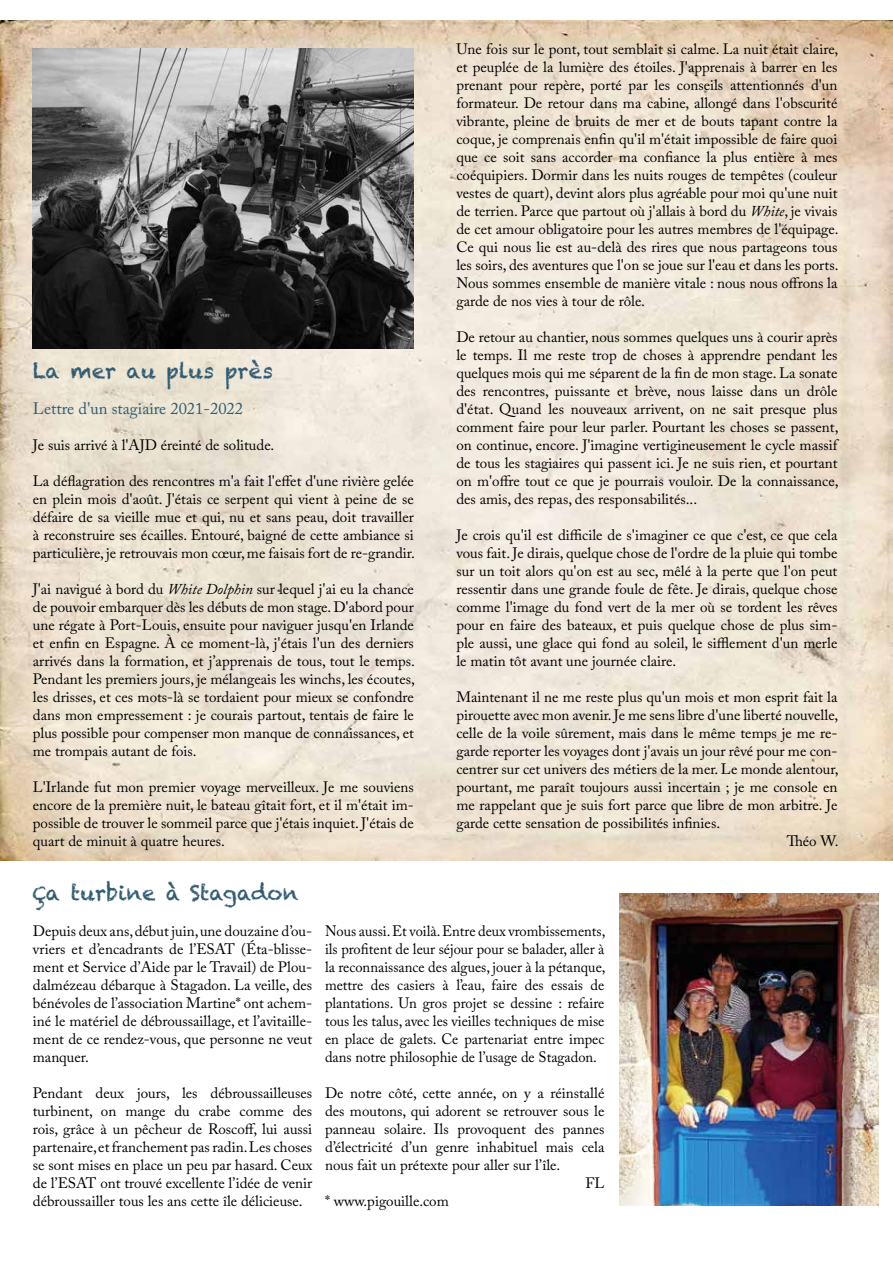
<style>
.page{position:relative;width:893px;height:1263px;background:#fff}
.page>*{position:absolute;margin:0;border:0;box-sizing:border-box;transform-origin:0 0}
.t1{font:21px "Chalkduster";color:#305b71}
.t2{font:16.5px "Adobe Caslon Pro";color:#305b71}
.t3{font:15px/18px "Adobe Caslon Pro";color:#000;text-align:justify}
.s1{font-style:italic}
</style>
<div class="page">
<img style="left:0;top:21px;width:893px;height:839px">
<img style="left:33px;top:48px;width:381px;height:301px">
<img style="left:619px;top:893px;width:260px;height:312px">
<h1 class="t1" style="left:33px;top:358px;width:242px">La mer au plus près</h1>
<p class="t2" style="left:33px;top:399px;width:212px">Lettre d'un stagiaire 2021-2022</p>
<p class="t3" style="left:33px;top:436px;width:243px">Je suis arrivé à l'AJD éreinté de solitude.</p>
<p class="t3" style="left:33px;top:472px;width:384px">La déflagration des rencontres m'a fait l'effet d'une rivière gelée en plein mois d'août. J'étais ce serpent qui vient à peine de se défaire de sa vieille mue et qui, nu et sans peau, doit travailler à reconstruire ses écailles. Entouré, baigné de cette ambiance si particulière, je retrouvais mon cœur, me faisais fort de re-grandir.</p>
<p class="t3" style="left:33px;top:580px;width:384px">J'ai navigué à bord du <span class="s1">White Dolphin</span> sur lequel j'ai eu la chance de pouvoir embarquer dès les débuts de mon stage. D'abord pour une régate à Port-Louis, ensuite pour naviguer jusqu'en Irlande et enfin en Espagne. À ce moment-là, j'étais l'un des derniers arrivés dans la formation, et j’apprenais de tous, tout le temps.<br>Pendant les premiers jours, je mélangeais les winchs, les écoutes, les drisses, et ces mots-là se tordaient pour mieux se confondre dans mon empressement : je courais partout, tentais de faire le plus possible pour compenser mon manque de connaissances, et me trompais autant de fois.</p>
<p class="t3" style="left:33px;top:778px;width:383px">L'Irlande fut mon premier voyage merveilleux. Je me souviens encore de la première nuit, le bateau gîtait fort, et il m'était im&shy;possible de trouver le sommeil parce que j'étais inquiet. J'étais de quart de minuit à quatre heures.</p>
<p class="t3" style="left:456px;top:40px;width:384px">Une fois sur le pont, tout semblait si calme. La nuit était claire, et peuplée de la lumière des étoiles. J'apprenais à barrer en les prenant pour repère, porté par les conseils attentionnés d'un formateur. De retour dans ma cabine, allongé dans l'obscurité vibrante, pleine de bruits de mer et de bouts tapant contre la coque, je comprenais enfin qu'il m'était impossible de faire quoi que ce soit sans accorder ma confiance la plus entière à mes coéquipiers. Dormir dans les nuits rouges de tempêtes (couleur vestes de quart), devint alors plus agréable pour moi qu'une nuit de terrien. Parce que partout où j'allais à bord du <span class="s1">White</span>, je vivais de cet amour obligatoire pour les autres membres de l'équipage.<br>Ce qui nous lie est au-delà des rires que nous partageons tous les soirs, des aventures que l'on se joue sur l'eau et dans les ports.<br>Nous sommes ensemble de manière vitale : nous nous offrons la garde de nos vies à tour de rôle.</p>
<p class="t3" style="left:456px;top:328px;width:384px">De retour au chantier, nous sommes quelques uns à courir après le temps. Il me reste trop de choses à apprendre pendant les quelques mois qui me séparent de la fin de mon stage. La sonate des rencontres, puissante et brève, nous laisse dans un drôle d'état. Quand les nouveaux arrivent, on ne sait presque plus comment faire pour leur parler. Pourtant les choses se passent, on continue, encore. J'imagine vertigineusement le cycle massif de tous les stagiaires qui passent ici. Je ne suis rien, et pourtant on m'offre tout ce que je pourrais vouloir. De la connaissance, des amis, des repas, des responsabilités...</p>
<p class="t3" style="left:456px;top:526px;width:383px">Je crois qu'il est difficile de s'imaginer ce que c'est, ce que cela vous fait. Je dirais, quelque chose de l'ordre de la pluie qui tombe sur un toit alors qu'on est au sec, mêlé à la perte que l'on peut ressentir dans une grande foule de fête. Je dirais, quelque chose comme l'image du fond vert de la mer où se tordent les rêves pour en faire des bateaux, et puis quelque chose de plus sim&shy;ple aussi, une glace qui fond au soleil, le sifflement d'un merle le matin tôt avant une journée claire.</p>
<p class="t3" style="left:456px;top:688px;width:382px">Maintenant il ne me reste plus qu'un mois et mon esprit fait la</p>
<p class="t3" style="left:456px;top:706px;width:384px">pirouette avec mon avenir. Je me sens libre d'une liberté nouvelle,</p>
<p class="t3" style="left:456px;top:724px;width:383px">celle de la voile sûrement, mais dans le même temps je me re-</p>
<p class="t3" style="left:456px;top:742px;width:383px">garde reporter les voyages dont j'avais un jour rêvé pour me con-</p>
<p class="t3" style="left:456px;top:760px;width:384px">centrer sur cet univers des métiers de la mer. Le monde alentour,</p>
<p class="t3" style="left:456px;top:778px;width:382px">pourtant, me paraît toujours aussi incertain ; je me console en</p>
<p class="t3" style="left:456px;top:796px;width:383px">me rappelant que je suis fort parce que libre de mon arbitre. Je</p>
<p class="t3" style="left:456px;top:814px;width:265px">garde cette sensation de possibilités infinies.</p>
<p class="t3" style="left:787px;top:832px;width:53px">Théo W.</p>
<h1 class="t1" style="left:33px;top:880px;width:267px">Ça turbine à Stagadon</h1>
<p class="t3" style="left:33px;top:922px;width:281px">Depuis deux ans, début juin, une douzaine d’ou&shy;vriers et d’encadrants de l’ESAT (Éta-blisse&shy;ment et Service d’Aide par le Travail) de Plou&shy;dalmézeau débarque à Stagadon. La veille, des bénévoles de l’association Martine* ont achem&shy;iné le matériel de débroussaillage, et l’avitaille&shy;ment de ce rendez-vous, que personne ne veut manquer.</p>
<p class="t3" style="left:33px;top:1084px;width:281px">Pendant deux jours, les débroussailleuses turbinent, on mange du crabe comme des rois, grâce à un pêcheur de Roscoff, lui aussi partenaire, et franchement pas radin. Les choses se sont mises en place un peu par hasard. Ceux de l’ESAT ont trouvé excellente l’idée de venir débroussailler tous les ans cette île délicieuse.</p>
<p class="t3" style="left:325px;top:922px;width:282px">Nous aussi. Et voilà. Entre deux vrombissements, ils profitent de leur séjour pour se balader, aller à la reconnaissance des algues, jouer à la pétanque, mettre des casiers à l’eau, faire des essais de plantations. Un gros projet se dessine : refaire tous les talus, avec les vieilles techniques de mise en place de galets. Ce partenariat entre impec dans notre philosophie de l’usage de Stagadon.</p>
<p class="t3" style="left:325px;top:1084px;width:281px">De notre côté, cette année, on y a réinstallé</p>
<p class="t3" style="left:325px;top:1102px;width:281px">des moutons, qui adorent se retrouver sous le</p>
<p class="t3" style="left:325px;top:1120px;width:281px">panneau solaire. Ils provoquent des pannes</p>
<p class="t3" style="left:325px;top:1138px;width:281px">d’électricité d’un genre inhabituel mais cela</p>
<p class="t3" style="left:325px;top:1156px;width:237px">nous fait un prétexte pour aller sur l’île.</p>
<p class="t3" style="left:586px;top:1174px;width:20px">FL</p>
<p class="t3" style="left:325px;top:1192px;width:125px">* www.pigouille.com</p>
</div>
